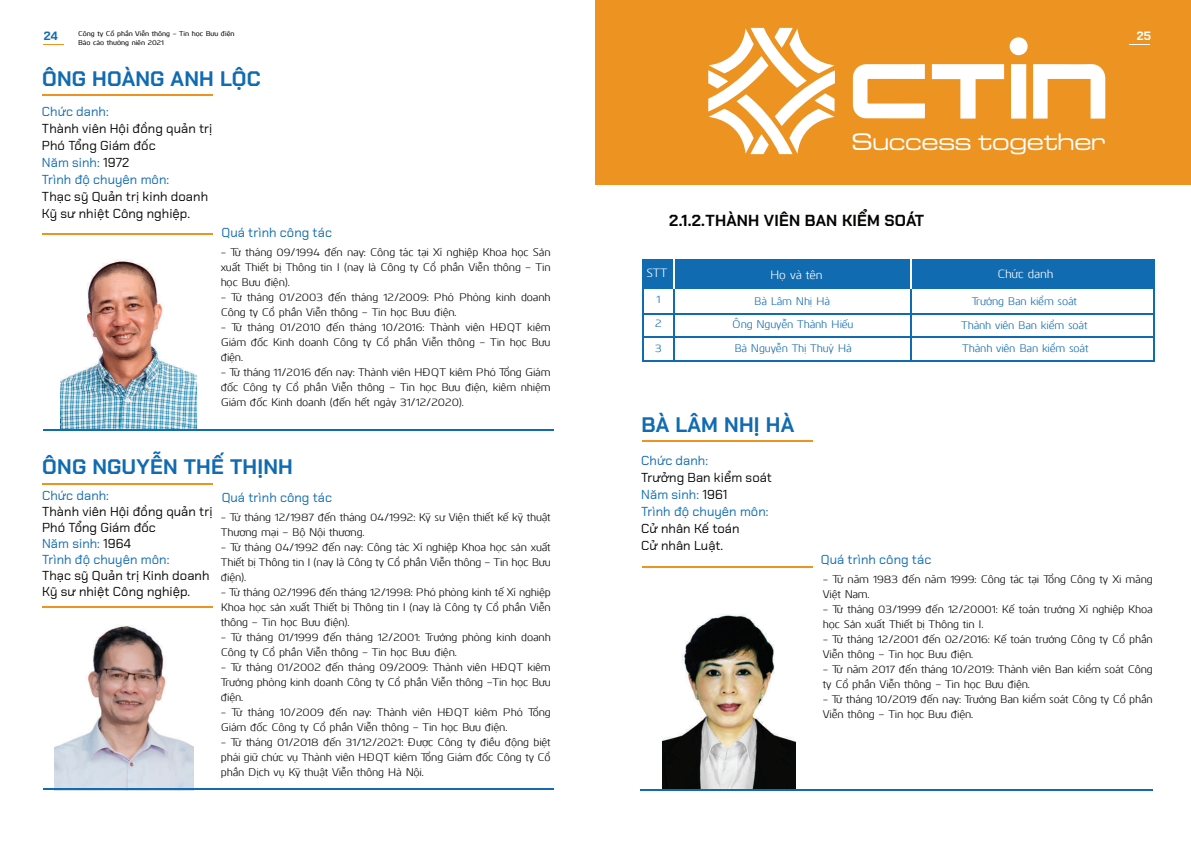
<style>
.page{position:relative;width:1191px;height:842px;background:#fff}
.page>*{position:absolute;margin:0;border:0;box-sizing:border-box;transform-origin:0 0}
.t1{font:25.1px "Microgramma D Medi Exte";letter-spacing:.02em;color:#fff}
.t2{font:700 21px "Chakra Petch";letter-spacing:.01em;color:#106bb0}
.t3{font:700 16px "Chakra Petch";letter-spacing:.01em;color:#040503}
.t4{font:13px/17px "Chakra Petch";letter-spacing:.005em;color:#050504}
.t5{font:13px/17px "Chakra Petch";letter-spacing:.005em;color:#106bb0}
.t6{font:12px "Kuro";letter-spacing:-.01em;color:#fff}
.t7{font:700 12px "Chakra Petch";color:#fff}
.t8{font:700 12px "Chakra Petch";color:#0f6bae}
.t9{font:11px/15px "Kuro";letter-spacing:-.01em;color:#050504}
.t10{font:11px/23.4px "Kuro";letter-spacing:-.01em;color:#106bb0;text-align:center}
.t11{font:500 7px "Kuro";color:#050504}
.s1{color:#106bb0}
.s2{color:#050504}
</style>
<div class="page">
<div style="left:642px;top:260px;width:512px;height:29px;background:#106bb0"></div>
<hr style="left:642px;top:313px;width:512px;height:1px;background:#106bb0">
<hr style="left:642px;top:336px;width:512px;height:1px;background:#106bb0">
<hr style="left:642px;top:360px;width:512px;height:1px;background:#106bb0">
<hr style="left:642px;top:288px;width:1px;height:72px;background:#106bb0">
<hr style="left:673px;top:288px;width:1px;height:72px;background:#106bb0">
<hr style="left:910px;top:288px;width:1px;height:72px;background:#106bb0">
<hr style="left:1153px;top:288px;width:1px;height:72px;background:#106bb0">
<hr style="left:673px;top:259px;width:1px;height:30px;background:#fff">
<hr style="left:910px;top:259px;width:1px;height:30px;background:#fff">
<hr style="left:642px;top:440px;width:170px;height:2px;background:#ed9321">
<hr style="left:642px;top:566px;width:170px;height:2px;background:#ed9321">
<img style="left:662px;top:614px;width:133px;height:175px">
<hr style="left:640px;top:789px;width:513px;height:2px;background:#106bb0">
<hr style="left:43px;top:483px;width:170px;height:2px;background:#ed9321">
<hr style="left:43px;top:606px;width:170px;height:2px;background:#ed9321">
<img style="left:54px;top:625px;width:139px;height:163px">
<hr style="left:43px;top:788px;width:510px;height:2px;background:#106bb0">
<hr style="left:43px;top:94px;width:170px;height:2px;background:#ed9321">
<hr style="left:43px;top:233px;width:170px;height:2px;background:#ed9321">
<img style="left:60px;top:260px;width:136px;height:168px">
<hr style="left:43px;top:430px;width:510px;height:1px;background:#106bb0">
<div style="left:595px;top:0;width:595px;height:185px;background:#ed9321"></div>
<svg style="left:1129px;top:44px;width:20px;height:1px"></svg>
<svg style="left:43px;top:44px;width:21px;height:1px"></svg>
<svg style="left:853px;top:64px;width:72px;height:54px"></svg>
<div style="left:1009px;top:37px;width:18px;height:18px;background:#fff;border-radius:50%"></div>
<svg style="left:708px;top:28px;width:127px;height:126px"></svg>
<svg style="left:932px;top:64px;width:72px;height:55px"></svg>
<svg style="left:1011px;top:64px;width:15px;height:55px"></svg>
<svg style="left:1033px;top:64px;width:72px;height:55px"></svg>
<p class="t8" style="left:44px;top:29px;width:15px">24</p>
<p class="t11" style="left:78px;top:29px;width:158px">Công ty Cổ phần Viễn thông – Tin học Bưu điện</p>
<p class="t11" style="left:78px;top:37px;width:87px">Báo cáo thường niên 2021</p>
<h2 class="t2" style="left:42px;top:66px;width:220px">ÔNG HOÀNG ANH LỘC</h2>
<p class="t5" style="left:42px;top:103px;width:68px">Chức danh:</p>
<p class="t4" style="left:42px;top:120px;width:172px">Thành viên Hội đồng quản trị<br>Phó Tổng Giám đốc<br><span class="s1">Năm sinh:</span> 1972<br><span class="s1">Trình độ chuyên môn:</span></p>
<p class="t4" style="left:42px;top:188px;width:168px">Thạc sỹ Quản trị kinh doanh<br>Kỹ sư nhiệt Công nghiệp.</p>
<p class="t5" style="left:221px;top:224px;width:112px">Quá trình công tác</p>
<p class="t9" style="left:221px;top:244px;width:331px;text-align:justify">- Từ tháng 09/1994 đến nay: Công tác tại Xí nghiệp Khoa học Sản xuất Thiết bị Thông tin I (nay là Công ty Cổ phần Viễn thông – Tin học Bưu điện).</p>
<p class="t9" style="left:221px;top:289px;width:331px">- Từ tháng 01/2003 đến tháng 12/2009: Phó Phòng kinh doanh<br>Công ty Cổ phần Viễn thông – Tin học Bưu điện.</p>
<p class="t9" style="left:221px;top:319px;width:331px;text-align:justify">- Từ tháng 01/2010 đến tháng 10/2016: Thành viên HĐQT kiêm Giám đốc Kinh doanh Công ty Cổ phần Viễn thông – Tin học Bưu điện.</p>
<p class="t9" style="left:221px;top:364px;width:331px;text-align:justify">- Từ tháng 11/2016 đến nay: Thành viên HĐQT kiêm Phó Tổng Giám đốc Công ty Cổ phần Viễn thông – Tin học Bưu điện, kiêm nhiệm Giám đốc Kinh doanh (đến hết ngày 31/12/2020).</p>
<h2 class="t2" style="left:42px;top:455px;width:252px">ÔNG NGUYỄN THẾ THỊNH</h2>
<p class="t5" style="left:42px;top:487px;width:68px">Chức danh:</p>
<p class="t4" style="left:42px;top:504px;width:172px;line-height:16px">Thành viên Hội đồng quản trị<br>Phó Tổng Giám đốc<br><span class="s1">Năm sinh:</span> 1964<br><span class="s1">Trình độ chuyên môn:</span></p>
<p class="t4" style="left:42px;top:568px;width:169px;line-height:16px">Thạc sỹ Quản trị Kinh doanh<br>Kỹ sư nhiệt Công nghiệp.</p>
<p class="t5" style="left:222px;top:489px;width:112px">Quá trình công tác</p>
<p class="t9" style="left:221px;top:509px;width:331px">- Từ tháng 12/1987 đến tháng 04/1992: Kỹ sư Viện thiết kế kỹ thuật<br>Thương mại – Bộ Nội thương.</p>
<p class="t9" style="left:221px;top:539px;width:331px;text-align:justify">- Từ tháng 04/1992 đến nay: Công tác Xí nghiệp Khoa học sản xuất Thiết bị Thông tin I (nay là Công ty Cổ phần Viễn thông – Tin học Bưu điện).</p>
<p class="t9" style="left:221px;top:584px;width:331px;text-align:justify">- Từ tháng 02/1996 đến tháng 12/1998: Phó phòng kinh tế Xí nghiệp Khoa học sản xuất Thiết bị Thông tin I (nay là Công ty Cổ phần Viễn thông – Tin học Bưu điện).</p>
<p class="t9" style="left:221px;top:629px;width:331px">- Từ tháng 01/1999 đến tháng 12/2001: Trưởng phòng kinh doanh<br>Công ty Cổ phần Viễn thông – Tin học Bưu điện.</p>
<p class="t9" style="left:221px;top:659px;width:331px;text-align:justify">- Từ tháng 01/2002 đến tháng 09/2009: Thành viên HĐQT kiêm Trưởng phòng kinh doanh Công ty Cổ phần Viễn thông –Tin học Bưu điện.</p>
<p class="t9" style="left:221px;top:704px;width:331px">- Từ tháng 10/2009 đến nay: Thành viên HĐQT kiêm Phó Tổng<br>Giám đốc Công ty Cổ phần Viễn thông – Tin học Bưu điện.</p>
<p class="t9" style="left:221px;top:734px;width:331px;text-align:justify">- Từ tháng 01/2018 đến 31/12/2021: Được Công ty điều động biệt phái giữ chức vụ Thành viên HĐQT kiêm Tổng Giám đốc Công ty Cổ phần Dịch vụ Kỹ thuật Viễn thông Hà Nội.</p>
<p class="t7" style="left:1137px;top:29px;width:16px">25</p>
<h1 class="t1" style="left:852px;top:126px;width:254px">Success together</h1>
<h3 class="t3" style="left:669px;top:211px;width:256px">2.1.2. THÀNH VIÊN BAN KIỂM SOÁT</h3>
<p class="t6" style="left:646px;top:264px;width:22px">STT</p>
<p class="t6" style="left:770px;top:266px;width:54px">Họ và tên</p>
<p class="t6" style="left:997px;top:265px;width:57px">Chức danh</p>
<p class="t10" style="left:656px;top:286px;width:6px">1</p>
<p class="t10" style="left:655px;top:311px;width:8px">2</p>
<p class="t10" style="left:655px;top:335px;width:8px">3</p>
<p class="t10" style="left:754px;top:289px;width:77px">Bà Lâm Nhị Hà</p>
<p class="t10" style="left:961px;top:289px;width:129px">Trưởng Ban kiểm soát<br>Thành viên Ban kiểm soát<br>Thành viên Ban kiểm soát</p>
<p class="t10" style="left:732px;top:311px;width:123px;line-height:24px;text-align:left">Ông Nguyễn Thành Hiếu<br>Bà Nguyễn Thị Thuý Hà</p>
<h2 class="t2" style="left:641px;top:412px;width:154px">BÀ LÂM NHỊ HÀ</h2>
<p class="t5" style="left:641px;top:452px;width:68px">Chức danh:</p>
<p class="t5" style="left:641px;top:469px;width:132px"><span class="s2">Trưởng Ban kiểm soát<br></span>Năm sinh: <span class="s2">1961<br></span>Trình độ chuyên môn:</p>
<p class="t4" style="left:641px;top:520px;width:100px">Cử nhân Kế toán<br>Cử nhân Luật.</p>
<p class="t5" style="left:821px;top:551px;width:112px">Quá trình công tác</p>
<p class="t9" style="left:823px;top:571px;width:331px">- Từ năm 1983 đến năm 1999: Công tác tại Tổng Công ty Xi măng<br>Việt Nam.</p>
<p class="t9" style="left:823px;top:601px;width:331px">- Từ tháng 03/1999 đến 12/20001: Kế toán trưởng Xí nghiệp Khoa học Sản xuất Thiết bị Thông tin I.</p>
<p class="t9" style="left:823px;top:631px;width:331px">- Từ tháng 12/2001 đến 02/2016: Kế toán trưởng Công ty Cổ phần<br>Viễn thông – Tin học Bưu điện.</p>
<p class="t9" style="left:823px;top:661px;width:331px">- Từ năm 2017 đến tháng 10/2019: Thành viên Ban kiểm soát Công ty Cổ phần Viễn thông – Tin học Bưu điện.</p>
<p class="t9" style="left:823px;top:691px;width:331px">- Từ tháng 10/2019 đến nay: Trưởng Ban kiểm soát Công ty Cổ phần<br>Viễn thông – Tin học Bưu điện.</p>
</div>
